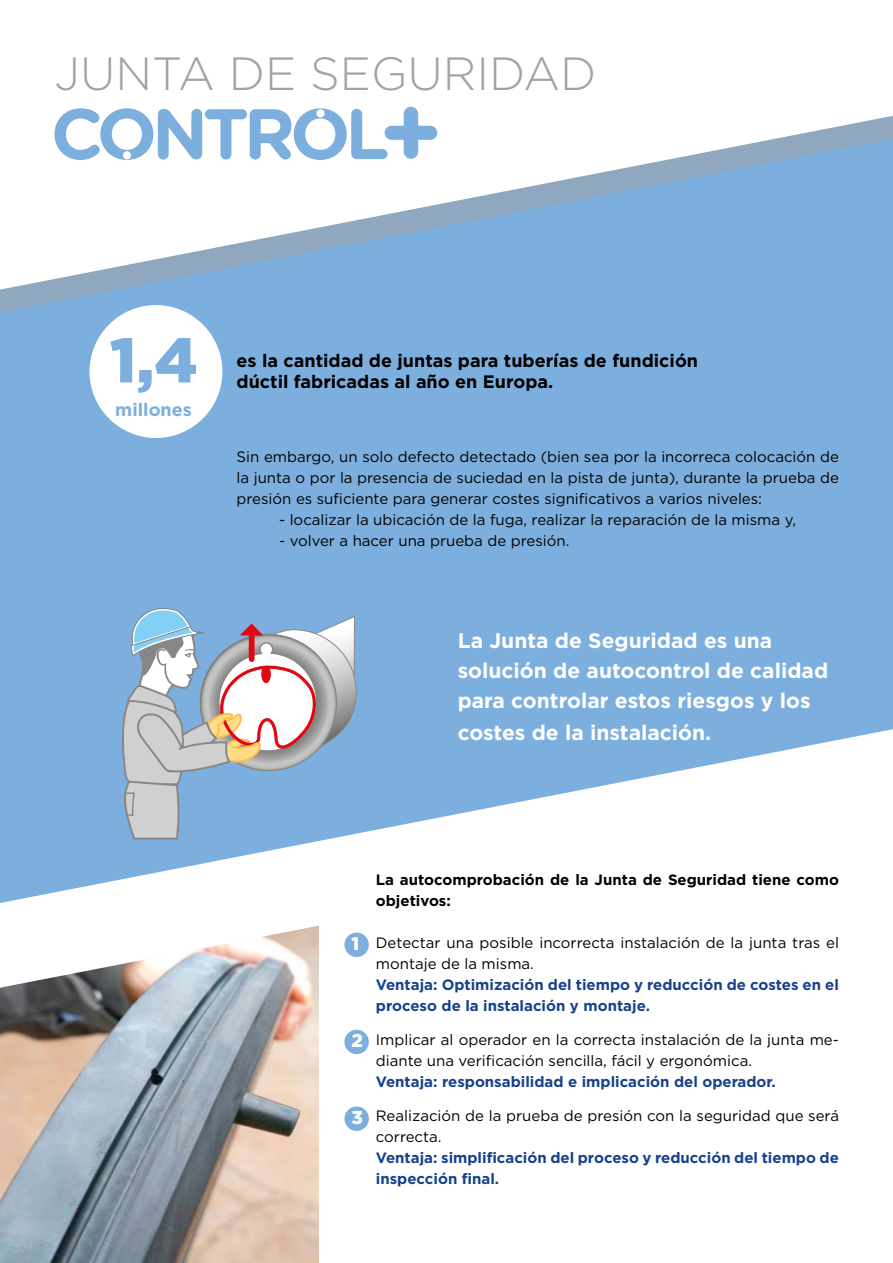
<style>
.page{position:relative;width:893px;height:1263px;background:#fff}
.page>*{position:absolute;margin:0;border:0;box-sizing:border-box;transform-origin:0 0}
.t1{font:900 63px "Gotham";color:#7dafde}
.t2{font:300 46.5px "Gotham";color:#a2a2a2}
.t3{font:700 21px/30.5px "Gotham";color:#fff}
.t4{font:900 18.3px "Gotham";color:#fff}
.t5{font:700 18px/21.6px "Gotham";color:#000}
.t6{font:700 18px "Gotham";color:#7dafde}
.t7{font:15px/21px "Gotham";color:#000}
.t8{font:700 15px/21px "Gotham";color:#17428b}
.t9{font:700 15px/21px "Gotham";color:#000}
</style>
<div class="page">
<img style="left:0;top:988px;width:318px;height:275px">
<svg style="left:0;top:925px;width:369px;height:63px"></svg>
<div style="left:0;top:0;width:893px;height:725px;background:#7dafde"></div>
<svg style="left:0;top:725px;width:893px;height:178px"></svg>
<svg style="left:0;top:290px;width:191px;height:25px"></svg>
<svg style="left:0;top:0;width:893px;height:290px;fill:#fff"></svg>
<div style="left:344px;top:932px;width:25px;height:25px;background:#7dafde;border-radius:50%"></div>
<div style="left:344px;top:1030px;width:25px;height:24px;background:#7dafde;border-radius:50%"></div>
<div style="left:344px;top:1106px;width:25px;height:25px;background:#7dafde;border-radius:50%"></div>
<div style="left:90px;top:305px;width:132px;height:133px;background:#fff;border-radius:50%"></div>
<svg style="left:120px;top:608px;width:237px;height:233px"></svg>
<svg style="left:54px;top:107px;width:383px;height:53px"></svg>
<h2 class="t2" style="left:54px;top:45px;width:544px">JUNTA DE SEGURIDAD</h2>
<h1 class="t1" style="left:110px;top:324px;width:89px">1,4</h1>
<p class="t6" style="left:115px;top:398px;width:78px">millones</p>
<p class="t5" style="left:237px;top:349px;width:463px">es la cantidad de juntas para tuberías de fundición dúctil fabricadas al año en Europa.</p>
<p class="t7" style="left:237px;top:446px;width:604px;text-align:justify">Sin embargo, un solo defecto detectado (bien sea por la incorreca colocación de la junta o por la presencia de suciedad en la pista de junta), durante la prueba de presión es suficiente para generar costes significativos a varios niveles:</p>
<p class="t7" style="left:279px;top:509px;width:518px">- localizar la ubicación de la fuga, realizar la reparación de la misma y,</p>
<p class="t7" style="left:279px;top:530px;width:292px">- volver a hacer una prueba de presión.</p>
<h3 class="t3" style="left:458px;top:625px;width:372px">La Junta de Seguridad es una solución de autocontrol de calidad para controlar estos riesgos y los costes de la instalación.</h3>
<p class="t4" style="left:352px;top:933px;width:9px">1</p>
<p class="t4" style="left:352px;top:1030px;width:13px">2</p>
<p class="t4" style="left:352px;top:1106px;width:13px">3</p>
<p class="t9" style="left:376px;top:869px;width:465px">La autocomprobación de la Junta de Seguridad tiene como objetivos:</p>
<p class="t7" style="left:376px;top:932px;width:465px">Detectar una posible incorrecta instalación de la junta tras el montaje de la misma.</p>
<p class="t8" style="left:376px;top:974px;width:464px">Ventaja: Optimización del tiempo y reducción de costes en el proceso de la instalación y montaje.</p>
<p class="t7" style="left:376px;top:1029px;width:464px">Implicar al operador en la correcta instalación de la junta me&shy;diante una verificación sencilla, fácil y ergonómica.</p>
<p class="t8" style="left:376px;top:1071px;width:401px">Ventaja: responsabilidad e implicación del operador.</p>
<p class="t7" style="left:376px;top:1105px;width:465px">Realización de la prueba de presión con la seguridad que será correcta.</p>
<p class="t8" style="left:376px;top:1147px;width:465px">Ventaja: simplificación del proceso y reducción del tiempo de inspección final.</p>
</div>
